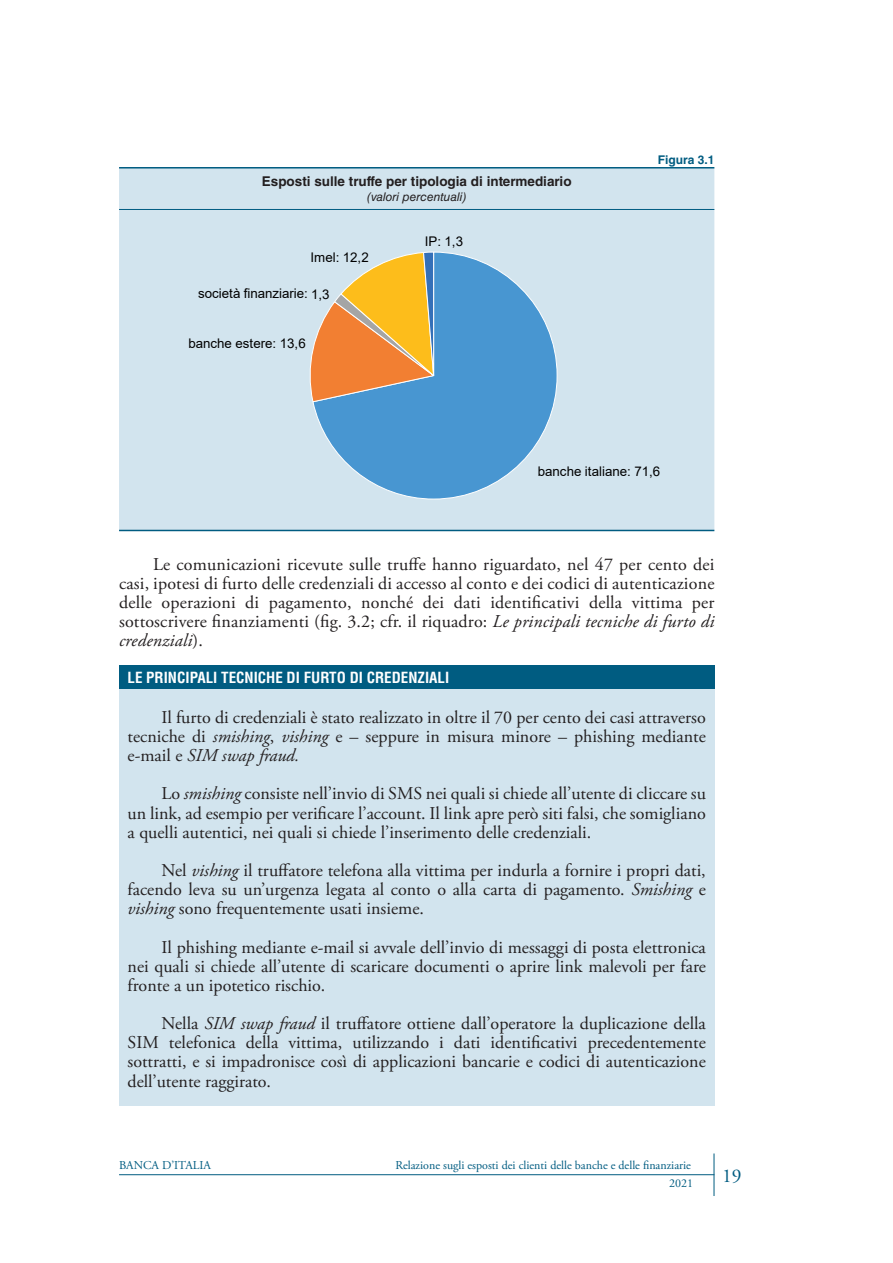
<style>
.page{position:relative;width:893px;height:1263px;background:#fff}
.page>*{position:absolute;margin:0;border:0;box-sizing:border-box;transform-origin:0 0}
.t1{font:19.5px "Adobe Garamond Pro";color:#005c81}
.BOX_-_Paragrafo{font:18px/19.2px "Adobe Garamond Pro";color:#231f20;text-align:justify}
.TESTO_-_Paragrafo{font:18px/19.2px "Adobe Garamond Pro";letter-spacing:.01em;color:#231f20;text-align:justify}
.BOX_-_Titolo{font:700 condensed 15px "Helvetica LT Std";color:#fff}
.FIGURE_-_Titolo{font:700 13.5px "Helvetica LT Std";color:#231f20}
.t2{font:13.35px "Arial";letter-spacing:-.005em;color:#000}
.t3{font:12px "Adobe Garamond Pro";color:#005c81}
.FIGURE_-_Sottotitolo{font:italic 12px "Helvetica LT Std";color:#231f20}
.FIGURE_-_Numero{font:700 12px "Helvetica LT Std";color:#005c81}
.s1{font-style:italic}
</style>
<div class="page">
<hr style="left:119px;top:1174px;width:595px;height:1px;background:#005c81">
<hr style="left:714px;top:1153px;width:1px;height:43px;background:#005c81">
<div style="left:119px;top:168px;width:595px;height:362px;background:#d2e4ee"></div>
<hr style="left:119px;top:167px;width:595px;height:1px;background:#005c81">
<hr style="left:119px;top:530px;width:595px;height:1px;background:#005c81">
<hr style="left:119px;top:209px;width:595px;height:1px;background:#005c81">
<svg style="left:312px;top:251px;width:246px;height:249px;background:#6caad8"></svg>
<svg style="left:305px;top:251px;width:144px;height:152px;background:#cbac79"></svg>
<div style="left:119px;top:665px;width:595px;height:441px;background:#d2e4ee"></div>
<div style="left:119px;top:665px;width:595px;height:24px;background:#005c81"></div>
<h3 class="FIGURE_-_Titolo" style="left:262px;top:173px;width:311px">Esposti sulle truffe per tipologia di intermediario</h3>
<p class="FIGURE_-_Sottotitolo" style="left:367px;top:190px;width:101px">(valori percentuali)</p>
<p class="t2" style="left:310px;top:248px;width:60px">Imel: 12,2</p>
<p class="t2" style="left:198px;top:284px;width:133px">società finanziarie: 1,3</p>
<p class="t2" style="left:188px;top:334px;width:119px">banche estere: 13,6</p>
<p class="t2" style="left:425px;top:232px;width:40px">IP: 1,3</p>
<h3 class="FIGURE_-_Numero" style="left:658px;top:152px;width:58px">Figura 3.1</h3>
<p class="t2" style="left:538px;top:462px;width:124px">banche italiane: 71,6</p>
<p class="TESTO_-_Paragrafo" style="left:119px;top:555px;width:597px;text-indent:34px">Le comunicazioni ricevute sulle truffe hanno riguardato, nel 47 per cento dei casi, ipotesi di furto delle credenziali di accesso al conto e dei codici di autenticazione delle operazioni di pagamento, nonché dei dati identificativi della vittima per sottoscrivere finanziamenti (fig. 3.2; cfr. il riquadro: <span class="s1">Le principali tecniche di furto di credenziali</span>).</p>
<h3 class="BOX_-_Titolo" style="left:128px;top:668px;width:323px">LE PRINCIPALI TECNICHE DI FURTO DI CREDENZIALI</h3>
<p class="BOX_-_Paragrafo" style="left:128px;top:708px;width:580px;text-indent:34px">Il furto di credenziali è stato realizzato in oltre il 70 per cento dei casi attraverso tecniche di <span class="s1">smishing</span>, <span class="s1">vishing</span> e – seppure in misura minore – phishing mediante e-mail e <span class="s1">SIM swap fraud.</span></p>
<p class="BOX_-_Paragrafo" style="left:128px;top:785px;width:580px;text-indent:34px">Lo <span class="s1">smishing</span> consiste nell’invio di SMS nei quali si chiede all’utente di cliccare su un link, ad esempio per verificare l’account. Il link apre però siti falsi, che somigliano a quelli autentici, nei quali si chiede l’inserimento delle credenziali.</p>
<p class="BOX_-_Paragrafo" style="left:128px;top:861px;width:580px;text-indent:34px">Nel <span class="s1">vishing</span> il truffatore telefona alla vittima per indurla a fornire i propri dati, facendo leva su un’urgenza legata al conto o alla carta di pagamento. <span class="s1">Smishing</span> e <span class="s1">vishing</span> sono frequentemente usati insieme.</p>
<p class="BOX_-_Paragrafo" style="left:128px;top:938px;width:580px;text-indent:34px">Il phishing mediante e-mail si avvale dell’invio di messaggi di posta elettronica nei quali si chiede all’utente di scaricare documenti o aprire link malevoli per fare fronte a un ipotetico rischio.</p>
<p class="BOX_-_Paragrafo" style="left:128px;top:1014px;width:580px;text-indent:34px">Nella <span class="s1">SIM swap fraud</span> il truffatore ottiene dall’operatore la duplicazione della SIM telefonica della vittima, utilizzando i dati identificativi precedentemente sottratti, e si impadronisce così di applicazioni bancarie e codici di autenticazione dell’utente raggirato.</p>
<p class="t3" style="left:119px;top:1158px;width:93px">BANCA D’ITALIA</p>
<p class="t3" style="left:395px;top:1158px;width:297px">Relazione sugli esposti dei clienti delle banche e delle finanziarie</p>
<p class="t3" style="left:669px;top:1176px;width:25px">2021</p>
<p class="t1" style="left:722px;top:1164px;width:21px">19</p>
</div>
